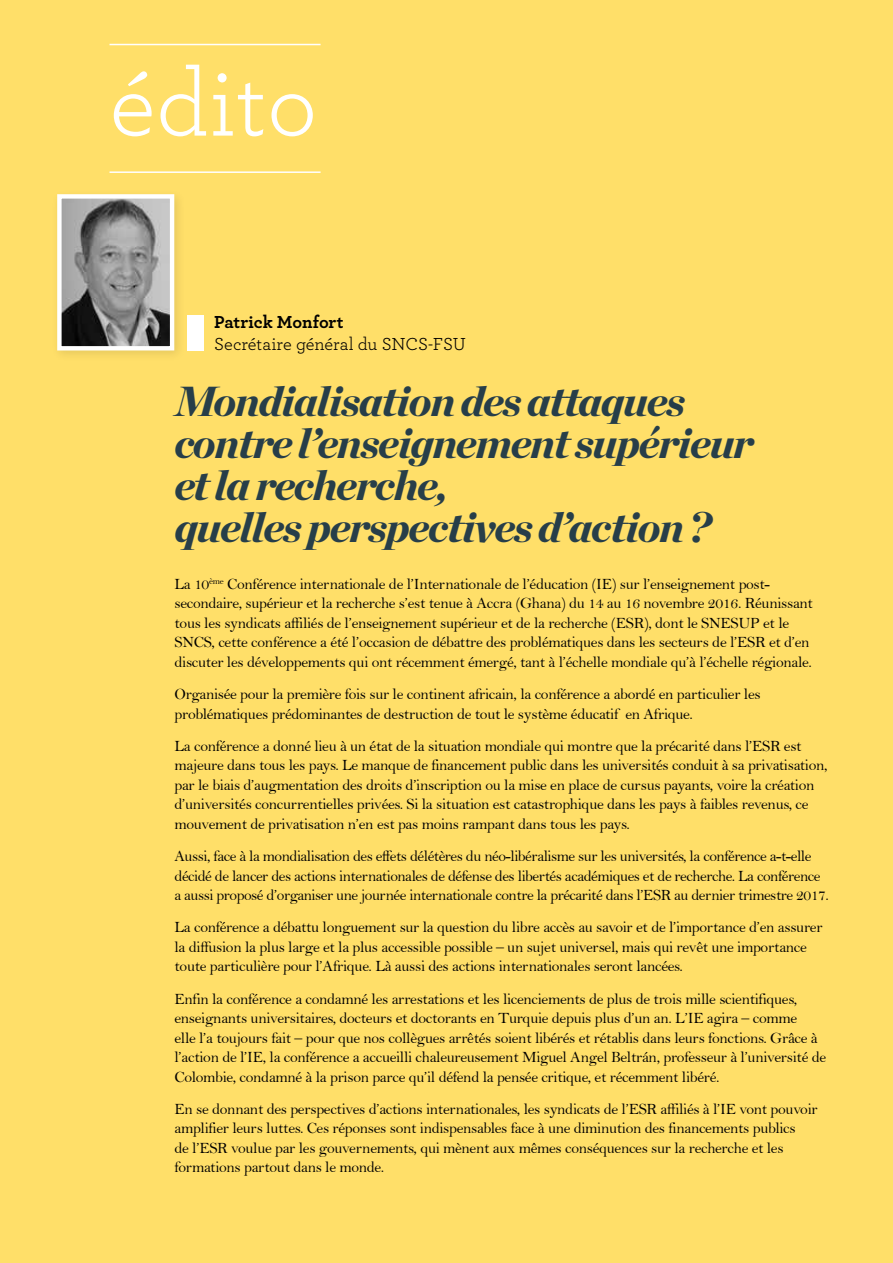
<style>
.page{position:relative;width:893px;height:1263px;background:#ffdf69}
.page>*{position:absolute;margin:0;border:0;box-sizing:border-box;transform-origin:0 0}
.t1{font:96.9px "Archer";color:#fff}
.t2{font:italic 900 42px/42px "Chronicle Display";letter-spacing:-.03em;color:#273e49}
.t3{font:18.3px "Archer";letter-spacing:-.005em;color:#000}
.t4{font:700 18.3px "Archer";color:#000}
.t5{font:15.75px/19.5px "Bell";letter-spacing:-.02em;color:#000}
</style>
<div class="page">
<hr style="left:110px;top:44px;width:211px;height:1px;background:#fff">
<hr style="left:110px;top:171px;width:211px;height:2px;background:#fff">
<div style="left:51px;top:189px;width:135px;height:174px;background:#000;opacity:.1"></div>
<img style="left:62px;top:199px;width:107px;height:146px">
<div style="left:57px;top:194px;width:117px;height:156px;border:4px solid #fff"></div>
<div style="left:187px;top:315px;width:16px;height:35px;background:#fff"></div>
<h1 class="t1" style="left:110px;top:37px;width:209px">édito</h1>
<p class="t4" style="left:214px;top:307px;width:131px">Patrick Monfort</p>
<p class="t3" style="left:214px;top:332px;width:253px">Secrétaire général du SNCS-FSU</p>
<h2 class="t2" style="left:174px;top:377px;width:581px">Mondialisation des attaques contre l’enseignement supérieur et la recherche,<br>quelles perspectives d’action ?</h2>
<p class="t5" style="left:175px;top:574px;width:640px">La 10<sup>ème</sup> Conférence internationale de l’Internationale de l’éducation (IE) sur l’enseignement post&shy;secondaire, supérieur et la recherche s’est tenue à Accra (Ghana) du 14 au 16 novembre 2016. Réunissant tous les syndicats affiliés de l’enseignement supérieur et de la recherche (ESR), dont le SNESUP et le SNCS, cette conférence a été l’occasion de débattre des problématiques dans les secteurs de l’ESR et d’en discuter les développements qui ont récemment émergé, tant à l’échelle mondiale qu’à l’échelle régionale.</p>
<p class="t5" style="left:175px;top:684px;width:588px">Organisée pour la première fois sur le continent africain, la conférence a abordé en particulier les problématiques prédominantes de destruction de tout le système éducatif en Afrique.</p>
<p class="t5" style="left:175px;top:736px;width:655px">La conférence a donné lieu à un état de la situation mondiale qui montre que la précarité dans l’ESR est majeure dans tous les pays. Le manque de financement public dans les universités conduit à sa privatisation, par le biais d’augmentation des droits d’inscription ou la mise en place de cursus payants, voire la création d’universités concurrentielles privées. Si la situation est catastrophique dans les pays à faibles revenus, ce mouvement de privatisation n’en est pas moins rampant dans tous les pays.</p>
<p class="t5" style="left:175px;top:846px;width:656px">Aussi, face à la mondialisation des effets délétères du néo-libéralisme sur les universités, la conférence a-t-elle décidé de lancer des actions internationales de défense des libertés académiques et de recherche. La conférence a aussi proposé d’organiser une journée internationale contre la précarité dans l’ESR au dernier trimestre 2017.</p>
<p class="t5" style="left:175px;top:917px;width:649px">La conférence a débattu longuement sur la question du libre accès au savoir et de l’importance d’en assurer la diffusion la plus large et la plus accessible possible – un sujet universel, mais qui revêt une importance toute particulière pour l’Afrique. Là aussi des actions internationales seront lancées.</p>
<p class="t5" style="left:175px;top:989px;width:653px">Enfin la conférence a condamné les arrestations et les licenciements de plus de trois mille scientifiques, enseignants universitaires, docteurs et doctorants en Turquie depuis plus d’un an. L’IE agira – comme<br>elle l’a toujours fait – pour que nos collègues arrêtés soient libérés et rétablis dans leurs fonctions. Grâce à l’action de l’IE, la conférence a accueilli chaleureusement Miguel Angel Beltrán, professeur à l’université de Colombie, condamné à la prison parce qu’il défend la pensée critique, et récemment libéré.</p>
<p class="t5" style="left:175px;top:1099px;width:645px">En se donnant des perspectives d’actions internationales, les syndicats de l’ESR affiliés à l’IE vont pouvoir amplifier leurs luttes. Ces réponses sont indispensables face à une diminution des financements publics<br>de l’ESR voulue par les gouvernements, qui mènent aux mêmes conséquences sur la recherche et les formations partout dans le monde.</p>
</div>
